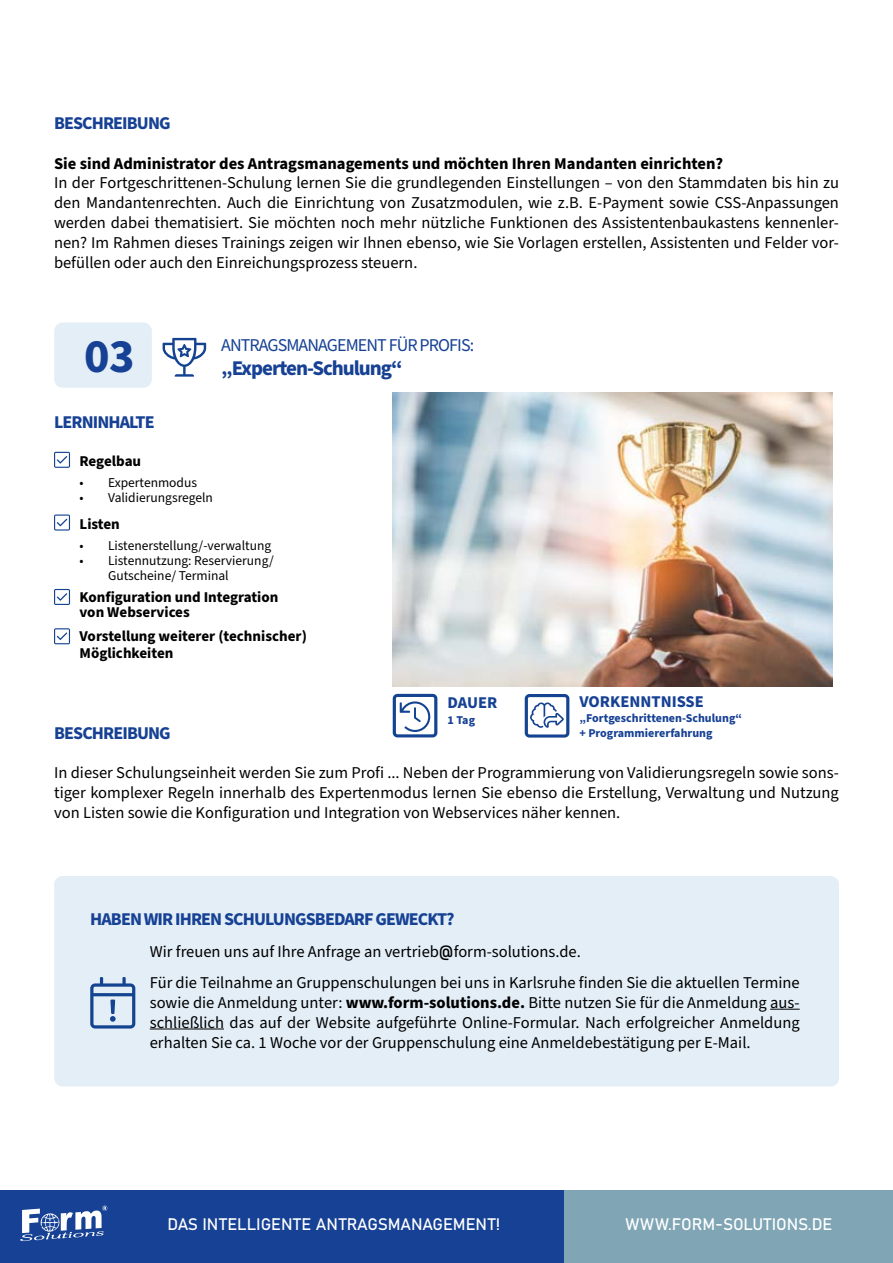
<style>
.page{position:relative;width:893px;height:1263px;background:#fff}
.page>*{position:absolute;margin:0;border:0;box-sizing:border-box;transform-origin:0 0}
.t1{font:700 48px "Source Sans Pro";color:#164194}
.t2{font:700 21px "Source Sans Pro";letter-spacing:-.05em;color:#164194}
.t3{font:700 18px "Source Sans Pro";letter-spacing:-.05em;color:#164194}
.t4{font:18px "Source Sans Pro";letter-spacing:-.05em;color:#164194}
.t5{font:16.5px/19.8px "Source Sans Pro";color:#000;text-align:justify}
.t6{font:700 16.5px "Source Sans Pro";color:#000}
.t7{font:16.5px "Bahnschrift";color:#fff}
.t8{font:700 16.5px "Source Sans Pro";color:#164194}
.t9{font:700 15px/15px "Source Sans Pro";color:#000}
.t10{font:13.5px/15px "Source Sans Pro";color:#000}
.t11{font:700 12px/15px "Source Sans Pro";color:#164194}
.s1{font-family:"Bahnschrift"}
.s2{font-weight:700}
</style>
<div class="page">
<svg style="left:163px;top:338px;width:43px;height:39px"></svg>
<div style="left:54px;top:322px;width:98px;height:66px;background:#e3eef7;border-radius:9px"></div>
<div style="left:0;top:1191px;width:565px;height:72px;background:#164194"></div>
<div style="left:565px;top:1191px;width:328px;height:72px;background:#80a6b6"></div>
<svg style="left:20px;top:1205px;width:87px;height:36px"></svg>
<svg style="left:525px;top:694px;width:44px;height:44px"></svg>
<svg style="left:393px;top:694px;width:44px;height:43px"></svg>
<svg style="left:54px;top:452px;width:16px;height:16px"></svg>
<svg style="left:54px;top:514px;width:16px;height:16px"></svg>
<svg style="left:54px;top:589px;width:16px;height:16px"></svg>
<svg style="left:54px;top:628px;width:16px;height:16px"></svg>
<div style="left:54px;top:876px;width:785px;height:210px;background:#e3eef7;border-radius:9px"></div>
<hr style="left:770px;top:1009px;width:30px;height:1px;background:#000">
<hr style="left:150px;top:1028px;width:74px;height:1px;background:#000">
<svg style="left:90px;top:977px;width:45px;height:51px"></svg>
<img style="left:393px;top:393px;width:439px;height:293px">
<p class="t3" style="left:54px;top:111px;width:118px">BESCHREIBUNG</p>
<p class="t6" style="left:54px;top:152px;width:671px">Sie sind Administrator des Antragsmanagements und möchten Ihren Mandanten einrichten?</p>
<p class="t5" style="left:54px;top:174px;width:786px">In der Fortgeschrittenen-Schulung lernen Sie die grundlegenden Einstellungen – von den Stammdaten bis hin zu den Mandantenrechten. Auch die Einrichtung von Zusatzmodulen, wie z.B. E-Payment sowie CSS-Anpassungen werden dabei thematisiert. Sie möchten noch mehr nützliche Funktionen des Assistentenbaukastens kennenler&shy;nen? Im Rahmen dieses Trainings zeigen wir Ihnen ebenso, wie Sie Vorlagen erstellen, Assistenten und Felder vor&shy;befüllen oder auch den Einreichungsprozess steuern.</p>
<h1 class="t1" style="left:84px;top:323px;width:52px">03</h1>
<p class="t4" style="left:221px;top:333px;width:255px">ANTRAGSMANAGEMENT FÜR PROFIS:</p>
<p class="t2" style="left:221px;top:354px;width:183px">„Experten-Schulung“</p>
<p class="t3" style="left:54px;top:410px;width:102px">LERNINHALTE</p>
<p class="t9" style="left:80px;top:453px;width:63px">Regelbau</p>
<p class="t10" style="left:80px;top:475px;width:119px">• Expertenmodus</p>
<p class="t10" style="left:80px;top:490px;width:135px">• Validierungsregeln</p>
<p class="t9" style="left:80px;top:516px;width:42px">Listen</p>
<p class="t10" style="left:80px;top:538px;width:193px">• Listenerstellung/-verwaltung</p>
<p class="t10" style="left:108px;top:553px;width:167px;text-indent:-28px">• Listennutzung: Reservierung/<br>Gutscheine/ Terminal</p>
<p class="t9" style="left:80px;top:590px;width:200px">Konfiguration und Integration von Webservices</p>
<p class="t9" style="left:80px;top:628px;width:229px;line-height:16.5px">Vorstellung weiterer (technischer)<br>Möglichkeiten</p>
<p class="t8" style="left:579px;top:690px;width:126px">VORKENNTNISSE</p>
<p class="t11" style="left:579px;top:710px;width:164px">„Fortgeschrittenen-Schulung“ + Programmiererfahrung</p>
<p class="t8" style="left:448px;top:691px;width:51px">DAUER</p>
<p class="t11" style="left:448px;top:713px;width:29px">1 Tag</p>
<p class="t3" style="left:54px;top:720px;width:118px">BESCHREIBUNG</p>
<p class="t5" style="left:54px;top:763px;width:786px">In dieser Schulungseinheit werden Sie zum Profi ... Neben der Programmierung von Validierungsregeln sowie sons&shy;tiger komplexer Regeln innerhalb des Expertenmodus lernen Sie ebenso die Erstellung, Verwaltung und Nutzung von Listen sowie die Konfiguration und Integration von Webservices näher kennen.</p>
<p class="t3" style="left:90px;top:907px;width:366px">HABEN WIR IHREN SCHULUNGSBEDARF GEWECKT?</p>
<p class="t5" style="left:150px;top:936px;width:651px;line-height:31.5px">Wir freuen uns auf Ihre Anfrage an vertrieb<span class="s1">@</span>form-solutions.de.<br>Für die Teilnahme an Gruppenschulungen bei uns in Karlsruhe finden Sie die aktuellen Termine</p>
<p class="t5" style="left:150px;top:993px;width:651px">sowie die Anmeldung unter: <span class="s2">www.form-solutions.de.</span> Bitte nutzen Sie für die Anmeldung aus&shy;schließlich das auf der Website aufgeführte Online-Formular. Nach erfolgreicher Anmeldung erhalten Sie ca. 1 Woche vor der Gruppenschulung eine Anmeldebestätigung per E-Mail.</p>
<p class="t7" style="left:167px;top:1212px;width:334px">DAS INTELLIGENTE ANTRAGSMANAGEMENT!</p>
<p class="t7" style="left:625px;top:1212px;width:208px">WWW.FORM-SOLUTIONS.DE</p>
</div>
